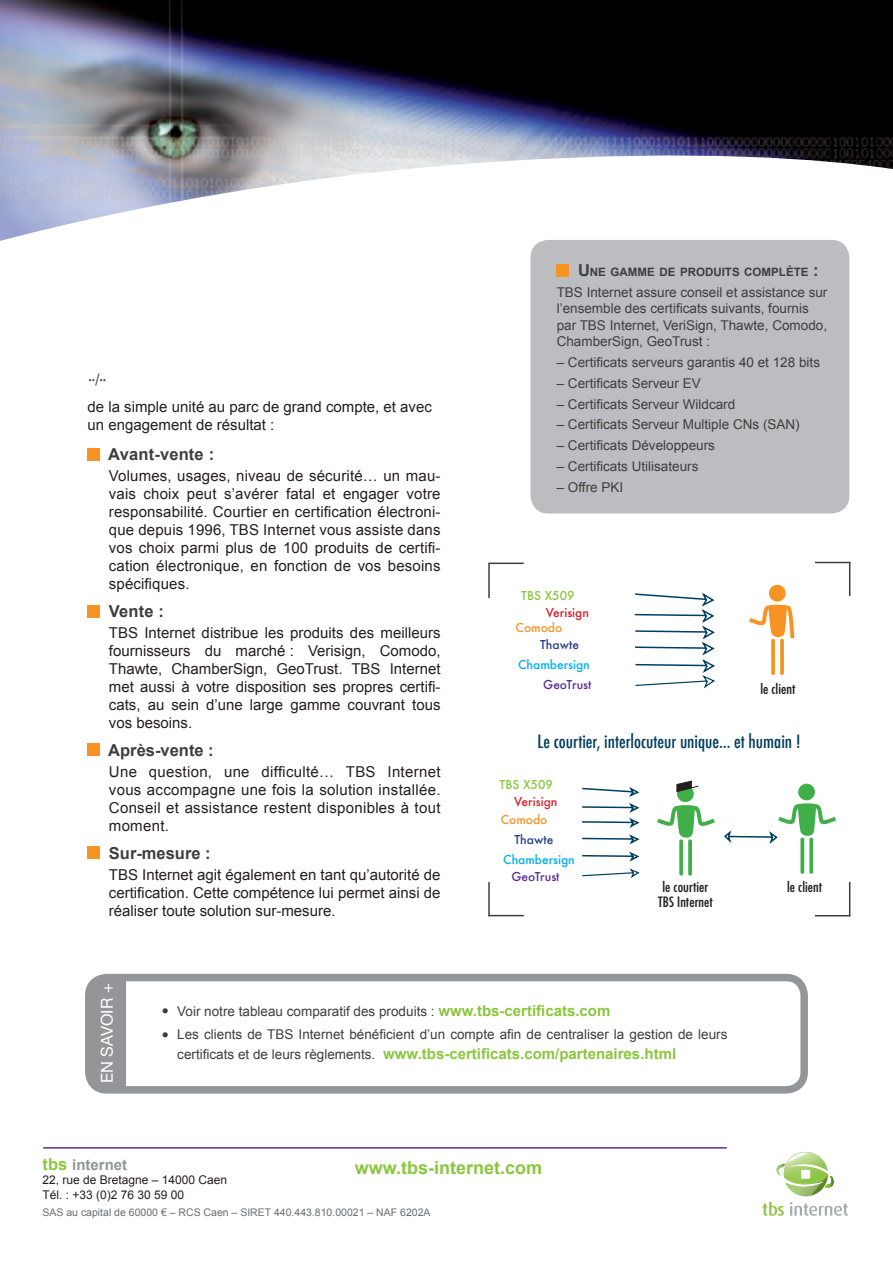
<style>
.page{position:relative;width:893px;height:1263px;background:#fff}
.page>*{position:absolute;margin:0;border:0;box-sizing:border-box;transform-origin:0 0}
.t1{font:500 condensed 18px "Futura";color:#003e60}
.t2{font:700 18px "Arial";color:#8bc63e}
.t3{font:700 16.5px "Arial";color:#3e3e3f}
.t4{font:16.5px "Helvetica Neue";color:#fff}
.t5{font:15px/18px "Arial";color:#231f20;text-align:justify}
.t6{font:700 15px "Arial";color:#8bc63e}
.t7{font:500 15px "Futura Condensed BQ";color:#231f20}
.t8{font:700 15px "Arial";color:#939598}
.t9{font:13.5px/16.5px "Arial";color:#3e3e3f}
.t10{font:700 13.5px "Palatino";color:#3e3e3f}
.t11{font:12px/14.4px "Arial";color:#231f20}
.t12{font:500 12px "Futura";color:#00aeef}
.t13{font:500 12px "Futura";color:#d1232a}
.t14{font:500 12px "Futura";color:#5b2e91}
.t15{font:500 12px "Futura";color:#8bc63e}
.t16{font:500 12px "Futura";color:#f69323}
.t17{font:500 12px "Futura";color:#253f8e}
.t18{font:700 11.55px "Arial";color:#3e3e3f}
.t19{font:10.5px "Arial";color:#6c6d70}
.s1{font-size:16.5px}
.s2{font-weight:700;font-size:18px}
.s3{font-weight:700;font-size:15px;color:#8bc63e}
.s4{font-weight:400;font-size:13.5px;color:#3e3e3f}
.s5{font-size:16.5px;color:#8bc63e}
</style>
<div class="page">
<img style="left:0;top:0;width:893px;height:260px">
<svg style="left:763px;top:1202px;width:21px;height:14px"></svg>
<svg style="left:790px;top:1202px;width:58px;height:14px"></svg>
<svg style="left:776px;top:1152px;width:58px;height:44px"></svg>
<hr style="left:43px;top:1147px;width:684px;height:1px;background:#5b2e91">
<div style="left:530px;top:240px;width:319px;height:273px;background:#bcbdc0;border-radius:18px"></div>
<div style="left:88px;top:448px;width:12px;height:12px;background:#f69323"></div>
<div style="left:88px;top:605px;width:12px;height:12px;background:#f69323"></div>
<div style="left:88px;top:744px;width:12px;height:12px;background:#f69323"></div>
<div style="left:88px;top:846px;width:12px;height:13px;background:#f69323"></div>
<div style="left:85px;top:974px;width:723px;height:119px;border:8px solid #939598;border-radius:18px"></div>
<div style="left:91px;top:980px;width:35px;height:106px;background:#939598"></div>
<hr style="left:488px;top:563px;width:36px;height:1px;background:#3e3e3f">
<hr style="left:488px;top:564px;width:2px;height:34px;background:#3e3e3f">
<hr style="left:849px;top:562px;width:1px;height:34px;background:#3e3e3f">
<hr style="left:849px;top:882px;width:1px;height:34px;background:#3e3e3f">
<hr style="left:488px;top:882px;width:2px;height:34px;background:#3e3e3f">
<hr style="left:815px;top:562px;width:35px;height:1px;background:#3e3e3f">
<hr style="left:488px;top:915px;width:36px;height:1px;background:#3e3e3f">
<hr style="left:815px;top:915px;width:35px;height:1px;background:#3e3e3f">
<div style="left:770px;top:586px;width:15px;height:15px;background:#f69323;border-radius:50%"></div>
<div style="left:769px;top:585px;width:17px;height:16px;border:2px solid #f69323;border-radius:50%"></div>
<svg style="left:749px;top:601px;width:46px;height:74px"></svg>
<div style="left:799px;top:784px;width:15px;height:16px;background:#40ae49;border-radius:50%"></div>
<div style="left:798px;top:784px;width:17px;height:16px;border:2px solid #40ae49;border-radius:50%"></div>
<div style="left:678px;top:786px;width:15px;height:15px;background:#40ae49;border-radius:50%"></div>
<div style="left:677px;top:785px;width:17px;height:17px;border:2px solid #40ae49;border-radius:50%"></div>
<svg style="left:676px;top:781px;width:23px;height:11px"></svg>
<svg style="left:657px;top:805px;width:179px;height:71px"></svg>
<svg style="left:634px;top:592px;width:81px;height:97px"></svg>
<div style="left:557px;top:264px;width:12px;height:12px;background:#f69323"></div>
<svg style="left:582px;top:787px;width:58px;height:91px"></svg>
<p class="t10" style="left:89px;top:368px;width:19px">../..</p>
<p class="t5" style="left:88px;top:397px;width:346px">de la simple unité au parc de grand compte, et avec un engagement de résultat :</p>
<p class="t3" style="left:108px;top:443px;width:107px">Avant-vente :</p>
<p class="t5" style="left:109px;top:467px;width:333px">Volumes, usages, niveau de sécurité… un mau&shy;vais choix peut s’avérer fatal et engager votre responsabilité. Courtier en certification électroni&shy;que depuis 1996, TBS Internet vous assiste dans vos choix parmi plus de 100 produits de certifi&shy;cation électronique, en fonction de vos besoins spécifiques.</p>
<p class="t3" style="left:109px;top:600px;width:57px">Vente :</p>
<p class="t5" style="left:109px;top:624px;width:333px">TBS Internet distribue les produits des meilleurs fournisseurs du marché : Verisign, Comodo, Thawte, ChamberSign, GeoTrust. TBS Internet met aussi à votre disposition ses propres certifi&shy;cats, au sein d’une large gamme couvrant tous vos besoins.</p>
<p class="t3" style="left:108px;top:738px;width:107px">Après-vente :</p>
<p class="t5" style="left:109px;top:762px;width:333px">Une question, une difficulté… TBS Internet vous accompagne une fois la solution installée.<br>Conseil et assistance restent disponibles à tout moment.</p>
<p class="t3" style="left:109px;top:841px;width:103px">Sur-mesure :</p>
<p class="t5" style="left:109px;top:865px;width:333px">TBS Internet agit également en tant qu’autorité de certification. Cette compétence lui permet ainsi de réaliser toute solution sur-mesure.</p>
<p class="t18" style="left:578px;top:264px;width:242px"><span class="s1">U</span>ne gamme de produits complète <span class="s1">:</span></p>
<p class="t9" style="left:557px;top:284px;width:272px">TBS Internet assure conseil et assistance sur l’ensemble des certificats suivants, fournis par TBS Internet, VeriSign, Thawte, Comodo, ChamberSign, GeoTrust :</p>
<p class="t9" style="left:557px;top:354px;width:265px">– Certificats serveurs garantis 40 et 128 bits</p>
<p class="t9" style="left:557px;top:375px;width:146px">– Certificats Serveur EV</p>
<p class="t9" style="left:557px;top:396px;width:180px">– Certificats Serveur Wildcard</p>
<p class="t9" style="left:557px;top:416px;width:245px">– Certificats Serveur Multiple CNs (SAN)</p>
<p class="t9" style="left:557px;top:437px;width:160px">– Certificats Développeurs</p>
<p class="t9" style="left:557px;top:458px;width:143px">– Certificats Utilisateurs</p>
<p class="t9" style="left:557px;top:479px;width:68px">– Offre PKI</p>
<p class="t15" style="left:521px;top:587px;width:55px">TBS X509</p>
<p class="t13" style="left:546px;top:604px;width:45px">Verisign</p>
<p class="t16" style="left:516px;top:619px;width:48px">Comodo</p>
<p class="t17" style="left:540px;top:637px;width:40px">Thawte</p>
<p class="t12" style="left:518px;top:657px;width:73px">Chambersign</p>
<p class="t14" style="left:543px;top:676px;width:50px">GeoTrust</p>
<p class="t7" style="left:760px;top:680px;width:37px">le client</p>
<p class="t1" style="left:537px;top:730px;width:265px">Le courtier, interlocuteur unique… et humain !</p>
<p class="t15" style="left:500px;top:776px;width:55px">TBS X509</p>
<p class="t13" style="left:514px;top:793px;width:45px">Verisign</p>
<p class="t16" style="left:501px;top:811px;width:48px">Comodo</p>
<p class="t17" style="left:514px;top:831px;width:40px">Thawte</p>
<p class="t12" style="left:503px;top:851px;width:73px">Chambersign</p>
<p class="t14" style="left:511px;top:868px;width:50px">GeoTrust</p>
<p class="t7" style="left:662px;top:879px;width:47px">le courtier</p>
<p class="t7" style="left:787px;top:879px;width:37px">le client</p>
<p class="t7" style="left:658px;top:894px;width:56px">TBS Internet</p>
<p class="t4" style="left:97px;top:1083px;width:101px;rotate:-90deg">en savoir +</p>
<p class="t9" style="left:162px;top:1002px;width:450px"><span class="s2">•</span> Voir notre tableau comparatif des produits : <span class="s3">www.tbs-certificats.com</span></p>
<p class="t9" style="left:162px;top:1026px;width:567px"><span class="s2">•</span> Les clients de TBS Internet bénéficient d’un compte afin de centraliser la gestion de leurs</p>
<p class="t6" style="left:177px;top:1043px;width:500px"><span class="s4">certificats et de leurs règlements.</span> www.tbs-certificats.com/partenaires.html</p>
<p class="t8" style="left:43px;top:1154px;width:86px"><span class="s5">tbs</span> internet</p>
<p class="t11" style="left:43px;top:1173px;width:186px">22, rue de Bretagne – 14000 Caen<br>Tél. : +33 (0)2 76 30 59 00</p>
<p class="t19" style="left:43px;top:1204px;width:389px">SAS au capital de 60000 € – RCS Caen – SIRET 440.443.810.00021 – NAF 6202A</p>
<p class="t2" style="left:355px;top:1155px;width:189px">www.tbs-internet.com</p>
</div>
